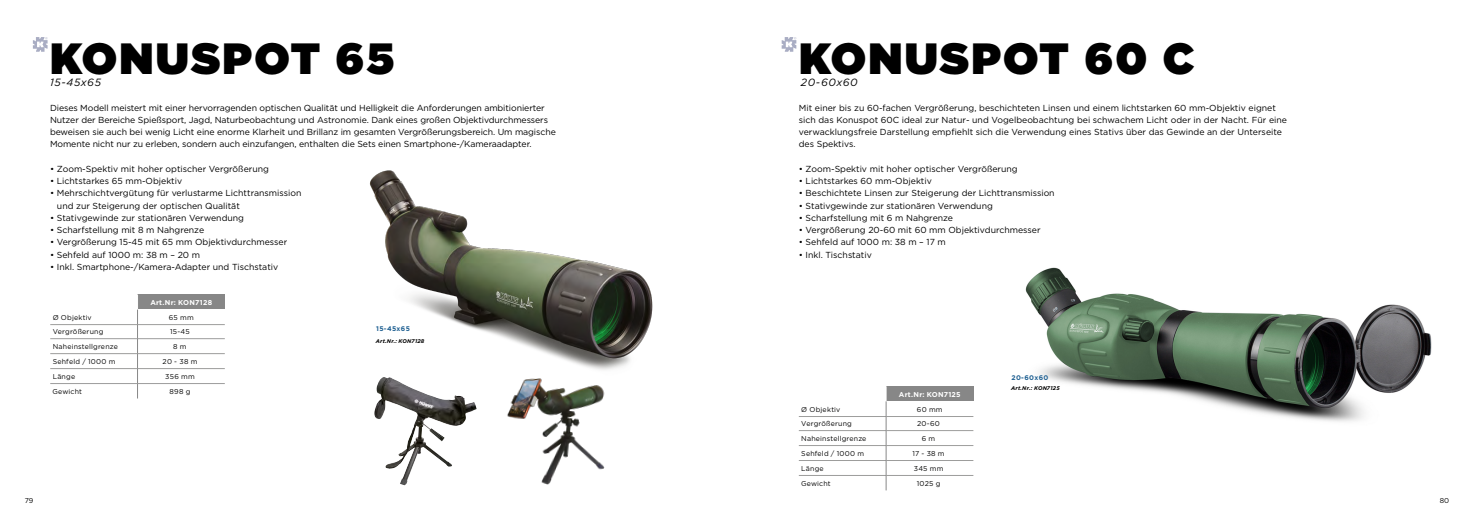
<style>
.page{position:relative;width:1474px;height:521px;background:#fff}
.page>*{position:absolute;margin:0;border:0;box-sizing:border-box;transform-origin:0 0}
.t1{font:900 43.66px "Gotham";letter-spacing:.05em;color:#000}
.t2{font:italic 10.5px "Gotham";letter-spacing:.05em;color:#000}
.t3{font:8.75px/12.2px "Gotham";color:#000}
.t4{font:7px "Gotham";letter-spacing:.025em;color:#000}
.t5{font:700 7px "Gotham";letter-spacing:.03em;color:#fff}
.t6{font:700 6.74px "Gotham";letter-spacing:.05em;color:#1f6092}
.t7{font:italic 700 5.42px "Gotham";letter-spacing:.035em;color:#000}
</style>
<div class="page">
<img style="left:507px;top:378px;width:98px;height:107px">
<img style="left:374px;top:378px;width:102px;height:107px">
<img style="left:1025px;top:267px;width:407px;height:155px">
<svg style="left:33px;top:37px;width:15px;height:15px"></svg>
<div style="left:137px;top:294px;width:88px;height:15px;background:#878787"></div>
<hr style="left:50px;top:324px;width:87px;height:1px;background:#9d9d9c">
<hr style="left:138px;top:324px;width:87px;height:1px;background:#9d9d9c">
<hr style="left:50px;top:338px;width:87px;height:1px;background:#9d9d9c">
<hr style="left:138px;top:338px;width:87px;height:1px;background:#9d9d9c">
<hr style="left:50px;top:353px;width:87px;height:1px;background:#9d9d9c">
<hr style="left:138px;top:353px;width:87px;height:1px;background:#9d9d9c">
<hr style="left:50px;top:368px;width:87px;height:1px;background:#9d9d9c">
<hr style="left:138px;top:368px;width:87px;height:1px;background:#9d9d9c">
<hr style="left:50px;top:383px;width:87px;height:1px;background:#9d9d9c">
<hr style="left:138px;top:383px;width:87px;height:1px;background:#9d9d9c">
<svg style="left:137px;top:294px;width:1px;height:104px"></svg>
<div style="left:886px;top:386px;width:87px;height:15px;background:#878787"></div>
<hr style="left:798px;top:416px;width:88px;height:1px;background:#9d9d9c">
<hr style="left:886px;top:416px;width:87px;height:1px;background:#9d9d9c">
<hr style="left:798px;top:430px;width:88px;height:1px;background:#9d9d9c">
<hr style="left:886px;top:430px;width:87px;height:1px;background:#9d9d9c">
<hr style="left:798px;top:445px;width:88px;height:1px;background:#9d9d9c">
<hr style="left:886px;top:445px;width:87px;height:1px;background:#9d9d9c">
<hr style="left:798px;top:460px;width:88px;height:1px;background:#9d9d9c">
<hr style="left:886px;top:460px;width:87px;height:1px;background:#9d9d9c">
<hr style="left:798px;top:475px;width:88px;height:1px;background:#9d9d9c">
<hr style="left:886px;top:475px;width:87px;height:1px;background:#9d9d9c">
<svg style="left:886px;top:386px;width:1px;height:104px"></svg>
<img style="left:369px;top:170px;width:284px;height:200px">
<svg style="left:781px;top:37px;width:15px;height:15px"></svg>
<h1 class="t1" style="left:50px;top:27px;width:345px">KONUSPOT 65</h1>
<p class="t2" style="left:50px;top:76px;width:52px">15-45x65</p>
<p class="t3" style="left:50px;top:101px;width:507px">Dieses Modell meistert mit einer hervorragenden optischen Qualität und Helligkeit die Anforderungen ambitionierter Nutzer der Bereiche Spießsport, Jagd, Naturbeobachtung und Astronomie. Dank eines großen Objektivdurchmessers beweisen sie auch bei wenig Licht eine enorme Klarheit und Brillanz im gesamten Vergrößerungsbereich. Um magische Momente nicht nur zu erleben, sondern auch einzufangen, enthalten die Sets einen Smartphone-/Kameraadapter.</p>
<p class="t3" style="left:50px;top:162px;width:220px">• Zoom-Spektiv mit hoher optischer Vergrößerung</p>
<p class="t3" style="left:50px;top:175px;width:134px">• Lichtstarkes 65 mm-Objektiv</p>
<p class="t3" style="left:57px;top:187px;width:246px;text-indent:-7px">• Mehrschichtvergütung für verlustarme Lichttransmission und zur Steigerung der optischen Qualität</p>
<p class="t3" style="left:50px;top:211px;width:195px">• Stativgewinde zur stationären Verwendung</p>
<p class="t3" style="left:50px;top:224px;width:156px">• Scharfstellung mit 8 m Nahgrenze</p>
<p class="t3" style="left:50px;top:236px;width:239px">• Vergrößerung 15-45 mit 65 mm Objektivdurchmesser</p>
<p class="t3" style="left:50px;top:248px;width:152px">• Sehfeld auf 1000 m: 38 m – 20 m</p>
<p class="t3" style="left:50px;top:260px;width:230px">• Inkl. Smartphone-/Kamera-Adapter und Tischstativ</p>
<p class="t5" style="left:150px;top:297px;width:63px">Art.Nr: KON7128</p>
<h1 class="t1" style="left:799px;top:27px;width:397px">KONUSPOT 60 C</h1>
<p class="t2" style="left:801px;top:76px;width:58px">20-60x60</p>
<p class="t3" style="left:798px;top:101px;width:490px">Mit einer bis zu 60-fachen Vergrößerung, beschichteten Linsen und einem lichtstarken 60 mm-Objektiv eignet sich das Konuspot 60C ideal zur Natur- und Vogelbeobachtung bei schwachem Licht oder in der Nacht. Für eine verwacklungsfreie Darstellung empfiehlt sich die Verwendung eines Stativs über das Gewinde an der Unterseite des Spektivs.</p>
<p class="t3" style="left:798px;top:162px;width:220px">• Zoom-Spektiv mit hoher optischer Vergrößerung</p>
<p class="t3" style="left:798px;top:175px;width:135px">• Lichtstarkes 60 mm-Objektiv</p>
<p class="t3" style="left:798px;top:187px;width:257px">• Beschichtete Linsen zur Steigerung der Lichttransmission</p>
<p class="t3" style="left:798px;top:199px;width:195px">• Stativgewinde zur stationären Verwendung</p>
<p class="t3" style="left:798px;top:211px;width:156px">• Scharfstellung mit 6 m Nahgrenze</p>
<p class="t3" style="left:798px;top:224px;width:243px">• Vergrößerung 20-60 mit 60 mm Objektivdurchmesser</p>
<p class="t3" style="left:798px;top:236px;width:148px">• Sehfeld auf 1000 m: 38 m – 17 m</p>
<p class="t3" style="left:798px;top:248px;width:74px">• Inkl. Tischstativ</p>
<p class="t4" style="left:53px;top:313px;width:41px">Ø Objektiv</p>
<p class="t4" style="left:169px;top:313px;width:26px">65 mm</p>
<p class="t4" style="left:53px;top:327px;width:52px">Vergrößerung</p>
<p class="t4" style="left:170px;top:327px;width:21px">15-45</p>
<p class="t4" style="left:53px;top:342px;width:67px">Naheinstellgrenze</p>
<p class="t4" style="left:173px;top:342px;width:15px">8 m</p>
<p class="t4" style="left:53px;top:357px;width:64px">Sehfeld / 1000 m</p>
<p class="t4" style="left:163px;top:357px;width:36px">20 - 38 m</p>
<p class="t4" style="left:53px;top:372px;width:24px">Länge</p>
<p class="t4" style="left:165px;top:372px;width:31px">356 mm</p>
<p class="t4" style="left:52px;top:387px;width:31px">Gewicht</p>
<p class="t4" style="left:169px;top:387px;width:22px">898 g</p>
<p class="t5" style="left:899px;top:389px;width:63px">Art.Nr: KON7125</p>
<p class="t4" style="left:801px;top:405px;width:41px">Ø Objektiv</p>
<p class="t4" style="left:917px;top:405px;width:27px">60 mm</p>
<p class="t4" style="left:801px;top:419px;width:52px">Vergrößerung</p>
<p class="t4" style="left:917px;top:419px;width:24px">20-60</p>
<p class="t4" style="left:801px;top:434px;width:67px">Naheinstellgrenze</p>
<p class="t4" style="left:921px;top:434px;width:15px">6 m</p>
<p class="t4" style="left:801px;top:449px;width:64px">Sehfeld / 1000 m</p>
<p class="t4" style="left:912px;top:449px;width:34px">17 - 38 m</p>
<p class="t4" style="left:801px;top:464px;width:24px">Länge</p>
<p class="t4" style="left:913px;top:464px;width:31px">345 mm</p>
<p class="t4" style="left:801px;top:479px;width:31px">Gewicht</p>
<p class="t4" style="left:916px;top:479px;width:25px">1025 g</p>
<p class="t6" style="left:376px;top:324px;width:35px">15-45x65</p>
<p class="t7" style="left:376px;top:338px;width:50px">Art.Nr.: KON7128</p>
<p class="t6" style="left:1011px;top:373px;width:38px">20-60x60</p>
<p class="t7" style="left:1011px;top:384px;width:50px">Art.Nr.: KON7125</p>
<p class="t4" style="left:25px;top:496px;width:10px">79</p>
<p class="t4" style="left:1439px;top:496px;width:11px">80</p>
</div>
